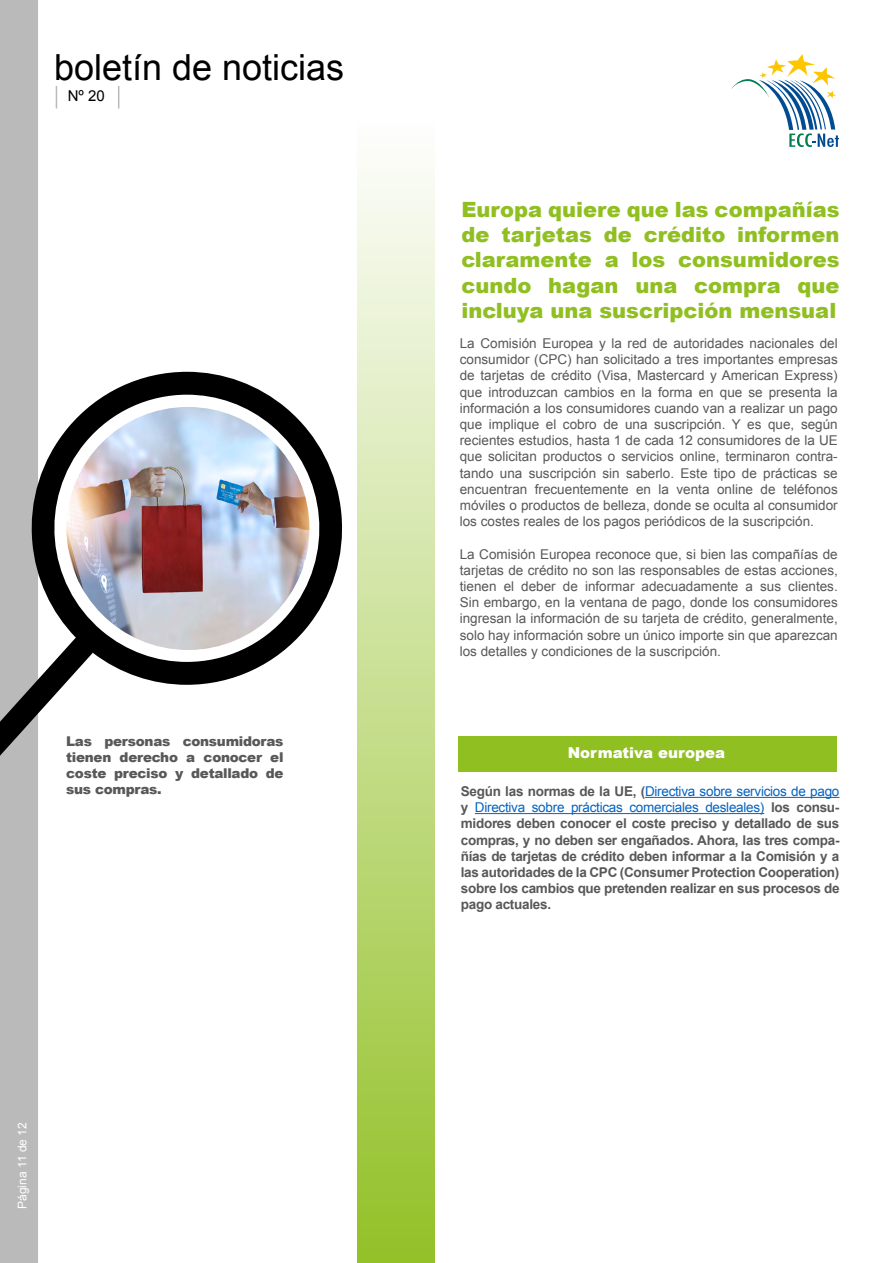
<style>
.page{position:relative;width:893px;height:1263px;background:#fff}
.page>*{position:absolute;margin:0;border:0;box-sizing:border-box;transform-origin:0 0}
.t1{font:36px "Arial";color:#000}
.t2{font:900 21px/25.2px "Arial";color:#90bf21;text-align:justify}
.t3{font:900 15px "Arial";color:#fff}
.t4{font:15px "Arial";color:#000}
.t5{font:13.5px/16.2px "Arial";color:#58585a;text-align:justify}
.t6{font:700 13.5px/16.2px "Arial";letter-spacing:-.02em;color:#58585a;text-align:justify}
.t7{font:900 13.5px/16.2px "Arial";letter-spacing:-.02em;color:#58585a;text-align:justify}
.t8{font:12px "Arial";color:#fff}
.s1{font-weight:400;color:#0563c1}
</style>
<div class="page">
<div style="left:0;top:0;width:38px;height:1263px;background:#bababa"></div>
<svg style="left:16px;top:1215px;width:11px;height:2px"></svg>
<svg style="left:56px;top:86px;width:1px;height:22px"></svg>
<svg style="left:118px;top:86px;width:1px;height:22px"></svg>
<svg style="left:731px;top:54px;width:108px;height:93px"></svg>
<hr style="left:645px;top:797px;width:194px;height:1px;background:#0563c1">
<hr style="left:475px;top:813px;width:289px;height:1px;background:#0563c1">
<div style="left:458px;top:737px;width:378px;height:35px;background:#90bf21"></div>
<div style="left:357px;top:122px;width:78px;height:1141px;background:linear-gradient(to bottom,#fefefd,#93c128)"></div>
<svg style="left:0;top:372px;width:343px;height:418px"></svg>
<img style="left:66px;top:407px;width:243px;height:243px;border-radius:122px">
<h1 class="t1" style="left:54px;top:43px;width:292px">boletín de noticias</h1>
<p class="t4" style="left:68px;top:86px;width:39px">Nº 20</p>
<p class="t7" style="left:66px;top:732px;width:219px">Las personas consumidoras tienen derecho a conocer el coste preciso y detallado de sus compras.</p>
<p class="t8" style="left:14px;top:1209px;width:88px;rotate:-90deg">Página 11 de 12</p>
<h2 class="t2" style="left:461px;top:196px;width:380px">Europa quiere que las compañías de tarjetas de crédito informen claramente a los consumidores cundo hagan una compra que incluya una suscripción mensual</h2>
<p class="t5" style="left:460px;top:335px;width:379px">La Comisión Europea y la red de autoridades nacionales del consumidor (CPC) han solicitado a tres importantes empresas de tarjetas de crédito (Visa, Mastercard y American Express) que introduzcan cambios en la forma en que se presenta la información a los consumidores cuando van a realizar un pago que implique el cobro de una suscripción. Y es que, según recientes estudios, hasta 1 de cada 12 consumidores de la UE que solicitan productos o servicios online, terminaron contra&shy;tando una suscripción sin saberlo. Este tipo de prácticas se encuentran frecuentemente en la venta online de teléfonos móviles o productos de belleza, donde se oculta al consumidor los costes reales de los pagos periódicos de la suscripción.</p>
<p class="t5" style="left:460px;top:546px;width:380px">La Comisión Europea reconoce que, si bien las compañías de tarjetas de crédito no son las responsables de estas acciones, tienen el deber de informar adecuadamente a sus clientes.<br>Sin embargo, en la ventana de pago, donde los consumidores ingresan la información de su tarjeta de crédito, generalmente, solo hay información sobre un único importe sin que aparezcan los detalles y condiciones de la suscripción.</p>
<p class="t3" style="left:568px;top:741px;width:159px">Normativa europea</p>
<p class="t6" style="left:461px;top:783px;width:380px">Según las normas de la UE, (<span class="s1">Directiva sobre servicios de pago </span>y <span class="s1">Directiva sobre prácticas comerciales desleales)</span> los consu&shy;midores deben conocer el coste preciso y detallado de sus compras, y no deben ser engañados. Ahora, las tres compa&shy;ñías de tarjetas de crédito deben informar a la Comisión y a las autoridades de la CPC (Consumer Protection Cooperation) sobre los cambios que pretenden realizar en sus procesos de pago actuales.</p>
</div>
